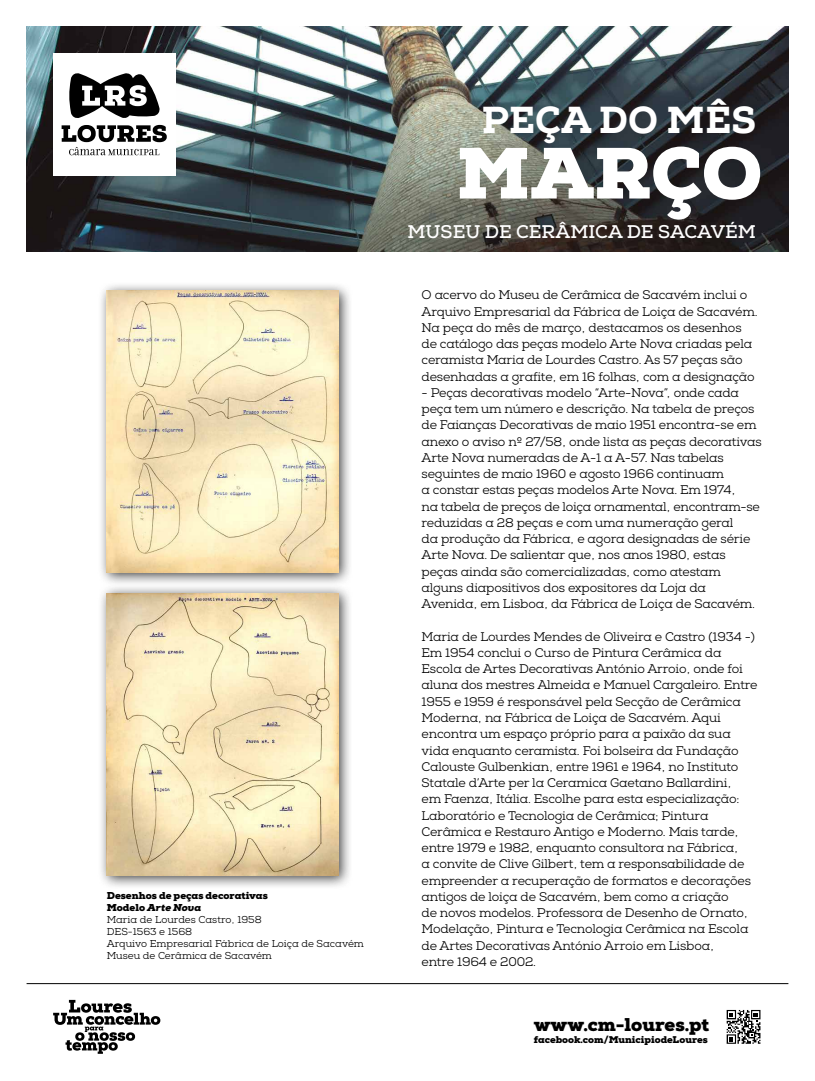
<style>
.page{position:relative;width:815px;height:1081px;background:#fff}
.page>*{position:absolute;margin:0;border:0;box-sizing:border-box;transform-origin:0 0}
.t1{font:900 72.31px "Nexa Slab";letter-spacing:-.005em;color:#fff}
.t2{font:800 37.5px "Nexa Slab";color:#fff}
.t3{font:900 18.44px "Nexa Slab";color:#000}
.t4{font:700 18.31px "Nexa Slab";color:#fff}
.t5{font:12.5px/16.2px "Nexa Slab";letter-spacing:-.015em;color:#000}
.t6{font:10px/11.9px "Nexa Slab";color:#000}
.t7{font:900 9.75px "Nexa Slab";color:#000}
.s1{font-weight:900}
.s2{font-weight:900;font-style:italic}
</style>
<div class="page">
<img style="left:26px;top:27px;width:762px;height:225px">
<svg style="left:53px;top:53px;width:122px;height:122px"></svg>
<hr style="left:27px;top:983px;width:761px;height:1px;background:#000">
<svg style="left:53px;top:1000px;width:107px;height:54px"></svg>
<svg style="left:726px;top:1009px;width:35px;height:35px"></svg>
<div style="left:97px;top:584px;width:256px;height:305px;background:#000;opacity:.75"></div>
<img style="left:107px;top:593px;width:231px;height:282px">
<div style="left:97px;top:281px;width:256px;height:306px;background:#000;opacity:.75"></div>
<img style="left:107px;top:291px;width:231px;height:281px">
<p class="t6" style="left:107px;top:890px;width:259px"><span class="s1">Desenhos de peças decorativas<br>Modelo</span> <span class="s2">Arte Nova<br></span>Maria de Lourdes Castro, 1958<br>DES-1563 e 1568<br>Arquivo Empresarial Fábrica de Loiça de Sacavém<br>Museu de Cerâmica de Sacavém</p>
<h2 class="t2" style="left:481px;top:96px;width:276px">PEÇA DO MÊS</h2>
<h1 class="t1" style="left:457px;top:127px;width:307px">MARÇO</h1>
<h3 class="t4" style="left:407px;top:220px;width:350px">MUSEU DE CERÂMICA DE SACAVÉM</h3>
<p class="t5" style="left:422px;top:287px;width:338px">O acervo do Museu de Cerâmica de Sacavém inclui o Arquivo Empresarial da Fábrica de Loiça de Sacavém.<br>Na peça do mês de março, destacamos os desenhos de catálogo das peças modelo Arte Nova criadas pela ceramista Maria de Lourdes Castro. As 57 peças são desenhadas a grafite, em 16 folhas, com a designação</p>
<p class="t5" style="left:422px;top:385px;width:342px">- Peças decorativas modelo “Arte-Nova”, onde cada peça tem um número e descrição. Na tabela de preços de Faianças Decorativas de maio 1951 encontra-se em anexo o aviso nº 27/58, onde lista as peças decorativas Arte Nova numeradas de A-1 a A-57. Nas tabelas seguintes de maio 1960 e agosto 1966 continuam<br>a constar estas peças modelos Arte Nova. Em 1974,<br>na tabela de preços de loiça ornamental, encontram-se reduzidas a 28 peças e com uma numeração geral<br>da produção da Fábrica, e agora designadas de série Arte Nova. De salientar que, nos anos 1980, estas peças ainda são comercializadas, como atestam alguns diapositivos dos expositores da Loja da Avenida, em Lisboa, da Fábrica de Loiça de Sacavém.</p>
<p class="t5" style="left:422px;top:628px;width:337px">Maria de Lourdes Mendes de Oliveira e Castro (1934 -)<br>Em 1954 conclui o Curso de Pintura Cerâmica da Escola de Artes Decorativas António Arroio, onde foi aluna dos mestres Almeida e Manuel Cargaleiro. Entre 1955 e 1959 é responsável pela Secção de Cerâmica Moderna, na Fábrica de Loiça de Sacavém. Aqui encontra um espaço próprio para a paixão da sua vida enquanto ceramista. Foi bolseira da Fundação Calouste Gulbenkian, entre 1961 e 1964, no Instituto Statale d’Arte per la Ceramica Gaetano Ballardini,<br>em Faenza, Itália. Escolhe para esta especialização:<br>Laboratório e Tecnologia de Cerâmica; Pintura Cerâmica e Restauro Antigo e Moderno. Mais tarde, entre 1979 e 1982, enquanto consultora na Fábrica,<br>a convite de Clive Gilbert, tem a responsabilidade de empreender a recuperação de formatos e decorações antigos de loiça de Sacavém, bem como a criação<br>de novos modelos. Professora de Desenho de Ornato, Modelação, Pintura e Tecnologia Cerâmica na Escola de Artes Decorativas António Arroio em Lisboa,<br>entre 1964 e 2002.</p>
<h3 class="t3" style="left:534px;top:1012px;width:177px">www.cm-loures.pt</h3>
<p class="t7" style="left:534px;top:1034px;width:175px">facebook.com/MunicipiodeLoures</p>
</div>
